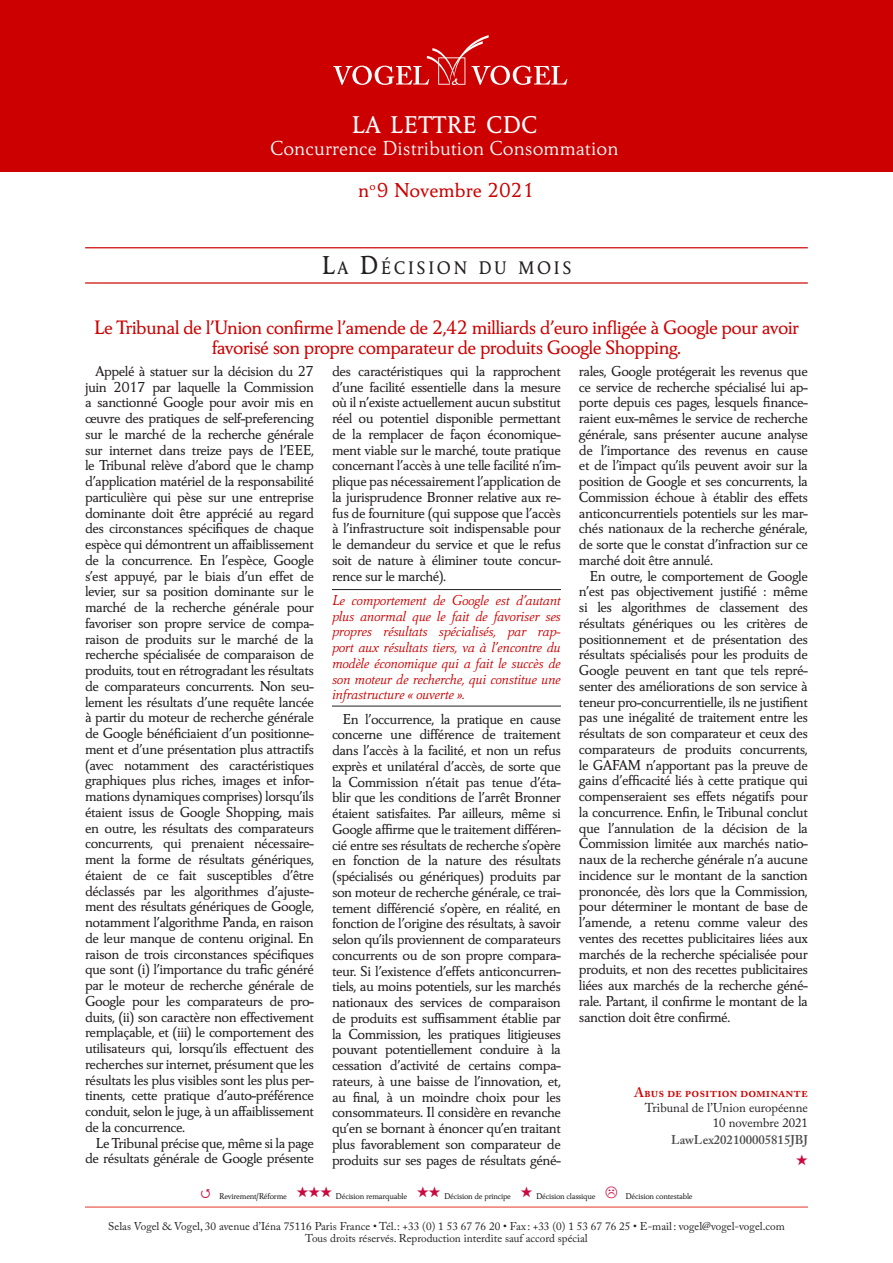
<style>
.page{position:relative;width:893px;height:1263px;background:#fff}
.page>*{position:absolute;margin:0;border:0;box-sizing:border-box;transform-origin:0 0}
.t1{font:500 25.2px "Carre Noir";color:#fff}
.t2{font:300 21px/41.8px "Carre Noir";color:#fff;text-align:center}
.Titre_1{font:500 20.25px/19.5px "Carre Noir";letter-spacing:-.035em;color:#c00;text-align:center}
.Titre_DECISMOIS{font:500 18.9px "Carre Noir";letter-spacing:.13em;color:#231f20;scale:.95 1}
.Courant_Lettre{font:500 15px/15.8px "Carre Noir";letter-spacing:-.035em;color:#231f20;text-align:justify}
.Courant_Lettre_rouge{font:italic 300 15px/15.8px "Carre Noir";letter-spacing:-.035em;color:#c00;text-align:justify}
.Encadré_Titre{font:600 13.5px "Adobe Caslon Pro";color:#c00}
.Encadré{font:12.75px "Adobe Caslon Pro";color:#231f20}
.Encadré_nº_LawLex{font:600 12.75px "Adobe Caslon Pro";color:#4b4c4d}
.Pied_de_page_Mention{font:11.25px/12px "Adobe Caslon Pro";color:#231f20;text-align:center}
.t3{font:500 8.7px "Carre Noir";letter-spacing:-.03em;color:#231f20}
.s1{font-weight:500;color:#c00}
.s2{font-size:27px}
</style>
<div class="page">
<div style="left:0;top:0;width:893px;height:172px;background:#c00"></div>
<svg style="left:333px;top:35px;width:234px;height:50px"></svg>
<hr style="left:85px;top:247px;width:723px;height:1px;background:#c00">
<hr style="left:85px;top:282px;width:723px;height:2px;background:#c00">
<hr style="left:85px;top:1207px;width:723px;height:1px;background:#e73527">
<hr style="left:332px;top:589px;width:229px;height:1px;background:#231f20">
<hr style="left:332px;top:706px;width:229px;height:1px;background:#231f20">
<h1 class="t1" style="left:351px;top:110px;width:188px">LA LETTRE CDC</h1>
<h2 class="t2" style="left:270px;top:128px;width:350px">Concurrence Distribution Consommation <span class="s1">n</span><sup>o</sup><span class="s1">9 Novembre 2021</span></h2>
<p class="Titre_DECISMOIS" style="left:321px;top:257px;width:265px"><span class="s2">L</span>A <span class="s2">D</span>ÉCISION DU MOIS</p>
<p class="Titre_1" style="left:94px;top:318px;width:707px">Le Tribunal de l’Union confirme l’amende de 2,42 milliards d’euro infligée à Google pour avoir favorisé son propre comparateur de produits Google Shopping.</p>
<p class="Courant_Lettre" style="left:85px;top:363px;width:230px;text-indent:11px">Appelé à statuer sur la décision du 27 juin 2017 par laquelle la Commission a sanctionné Google pour avoir mis en œuvre des pratiques de self-preferencing sur le marché de la recherche générale sur internet dans treize pays de l’EEE, le Tribunal relève d’abord que le champ d’application matériel de la responsabilité particulière qui pèse sur une entreprise dominante doit être apprécié au regard des circonstances spécifiques de chaque espèce qui démontrent un affaiblissement de la concurrence. En l’espèce, Google s’est appuyé, par le biais d’un effet de levier, sur sa position dominante sur le marché de la recherche générale pour favoriser son propre service de compa&shy;raison de produits sur le marché de la recherche spécialisée de comparaison de produits, tout en rétrogradant les résultats de comparateurs concurrents. Non seu&shy;lement les résultats d’une requête lancée à partir du moteur de recherche générale de Google bénéficiaient d’un positionne&shy;ment et d’une présentation plus attractifs (avec notamment des caractéristiques graphiques plus riches, images et infor&shy;mations dynamiques comprises) lorsqu’ils étaient issus de Google Shopping, mais en outre, les résultats des comparateurs concurrents, qui prenaient nécessaire&shy;ment la forme de résultats génériques, étaient de ce fait susceptibles d’être déclassés par les algorithmes d’ajuste&shy;ment des résultats génériques de Google, notamment l’algorithme Panda, en raison de leur manque de contenu original. En raison de trois circonstances spécifiques que sont (i) l’importance du trafic généré par le moteur de recherche générale de Google pour les comparateurs de pro&shy;duits, (ii) son caractère non effectivement remplaçable, et (iii) le comportement des utilisateurs qui, lorsqu’ils effectuent des recherches sur internet, présument que les résultats les plus visibles sont les plus per&shy;tinents, cette pratique d’auto-préférence conduit, selon le juge, à un affaiblissement de la concurrence.</p>
<p class="Courant_Lettre" style="left:85px;top:1135px;width:230px;text-align:right">Le Tribunal précise que, même si la page de résultats générale de Google présente</p>
<p class="Courant_Lettre" style="left:332px;top:363px;width:230px">des caractéristiques qui la rapprochent d’une facilité essentielle dans la mesure où il n’existe actuellement aucun substitut réel ou potentiel disponible permettant de la remplacer de façon économique&shy;ment viable sur le marché, toute pratique concernant l’accès à une telle facilité n’im&shy;plique pas nécessairement l’application de la jurisprudence Bronner relative aux re&shy;fus de fourniture (qui suppose que l’accès à l’infrastructure soit indispensable pour le demandeur du service et que le refus soit de nature à éliminer toute concur&shy;rence sur le marché).</p>
<p class="Courant_Lettre_rouge" style="left:332px;top:592px;width:230px">Le comportement de Google est d’autant plus anormal que le fait de favoriser ses propres résultats spécialisés, par rap&shy;port aux résultats tiers, va à l’encontre du modèle économique qui a fait le succès de son moteur de recherche, qui constitue une infrastructure « ouverte ».</p>
<p class="Courant_Lettre" style="left:332px;top:711px;width:230px;text-indent:11px">En l’occurrence, la pratique en cause concerne une différence de traitement dans l’accès à la facilité, et non un refus exprès et unilatéral d’accès, de sorte que la Commission n’était pas tenue d’éta&shy;blir que les conditions de l’arrêt Bronner étaient satisfaites. Par ailleurs, même si Google affirme que le traitement différen&shy;cié entre ses résultats de recherche s’opère en fonction de la nature des résultats (spécialisés ou génériques) produits par son moteur de recherche générale, ce trai&shy;tement différencié s’opère, en réalité, en fonction de l’origine des résultats, à savoir selon qu’ils proviennent de comparateurs concurrents ou de son propre compara&shy;teur. Si l’existence d’effets anticoncurren&shy;tiels, au moins potentiels, sur les marchés nationaux des services de comparaison de produits est suffisamment établie par la Commission, les pratiques litigieuses pouvant potentiellement conduire à la cessation d’activité de certains compa&shy;rateurs, à une baisse de l’innovation, et, au final, à un moindre choix pour les consommateurs. Il considère en revanche qu’en se bornant à énoncer qu’en traitant plus favorablement son comparateur de produits sur ses pages de résultats géné-</p>
<p class="Courant_Lettre" style="left:579px;top:363px;width:230px">rales, Google protégerait les revenus que ce service de recherche spécialisé lui ap&shy;porte depuis ces pages, lesquels finance&shy;raient eux-mêmes le service de recherche générale, sans présenter aucune analyse de l’importance des revenus en cause et de l’impact qu’ils peuvent avoir sur la position de Google et ses concurrents, la Commission échoue à établir des effets anticoncurrentiels potentiels sur les mar&shy;chés nationaux de la recherche générale, de sorte que le constat d’infraction sur ce marché doit être annulé.</p>
<p class="Courant_Lettre" style="left:579px;top:568px;width:230px;text-indent:11px">En outre, le comportement de Google n’est pas objectivement justifié : même si les algorithmes de classement des résultats génériques ou les critères de positionnement et de présentation des résultats spécialisés pour les produits de Google peuvent en tant que tels repré&shy;senter des améliorations de son service à teneur pro-concurrentielle, ils ne justifient pas une inégalité de traitement entre les résultats de son comparateur et ceux des comparateurs de produits concurrents, le GAFAM n’apportant pas la preuve de gains d’efficacité liés à cette pratique qui compenseraient ses effets négatifs pour la concurrence. Enfin, le Tribunal conclut que l’annulation de la décision de la Commission limitée aux marchés natio&shy;naux de la recherche générale n’a aucune incidence sur le montant de la sanction prononcée, dès lors que la Commission, pour déterminer le montant de base de l’amende, a retenu comme valeur des ventes des recettes publicitaires liées aux marchés de la recherche spécialisée pour produits, et non des recettes publicitaires liées aux marchés de la recherche géné&shy;rale. Partant, il confirme le montant de la sanction doit être confirmé.</p>
<p class="Encadré_Titre" style="left:634px;top:1084px;width:175px">Abus de position dominante</p>
<p class="Encadré" style="left:645px;top:1100px;width:165px">Tribunal de l’Union européenne</p>
<p class="Encadré" style="left:713px;top:1115px;width:97px">10 novembre 2021</p>
<p class="Encadré_nº_LawLex" style="left:671px;top:1132px;width:138px">LawLex202100005815JBJ</p>
<p class="t3" style="left:219px;top:1191px;width:378px">Revirement/Réforme <sup>★★★</sup> Décision remarquable <sup>★★</sup> Décision de principe <sup>★</sup> Décision classique</p>
<p class="t3" style="left:625px;top:1191px;width:69px">Décision contestable</p>
<p class="Pied_de_page_Mention" style="left:108px;top:1220px;width:678px">Selas Vogel &amp; Vogel, 30 avenue d’Iéna 75116 Paris France • Tél.: +33 (0) 1 53 67 76 20 • Fax : +33 (0) 1 53 67 76 25 • E-mail: vogel@vogel-vogel.com<br>Tous droits réservés. Reproduction interdite sauf accord spécial</p>
</div>
